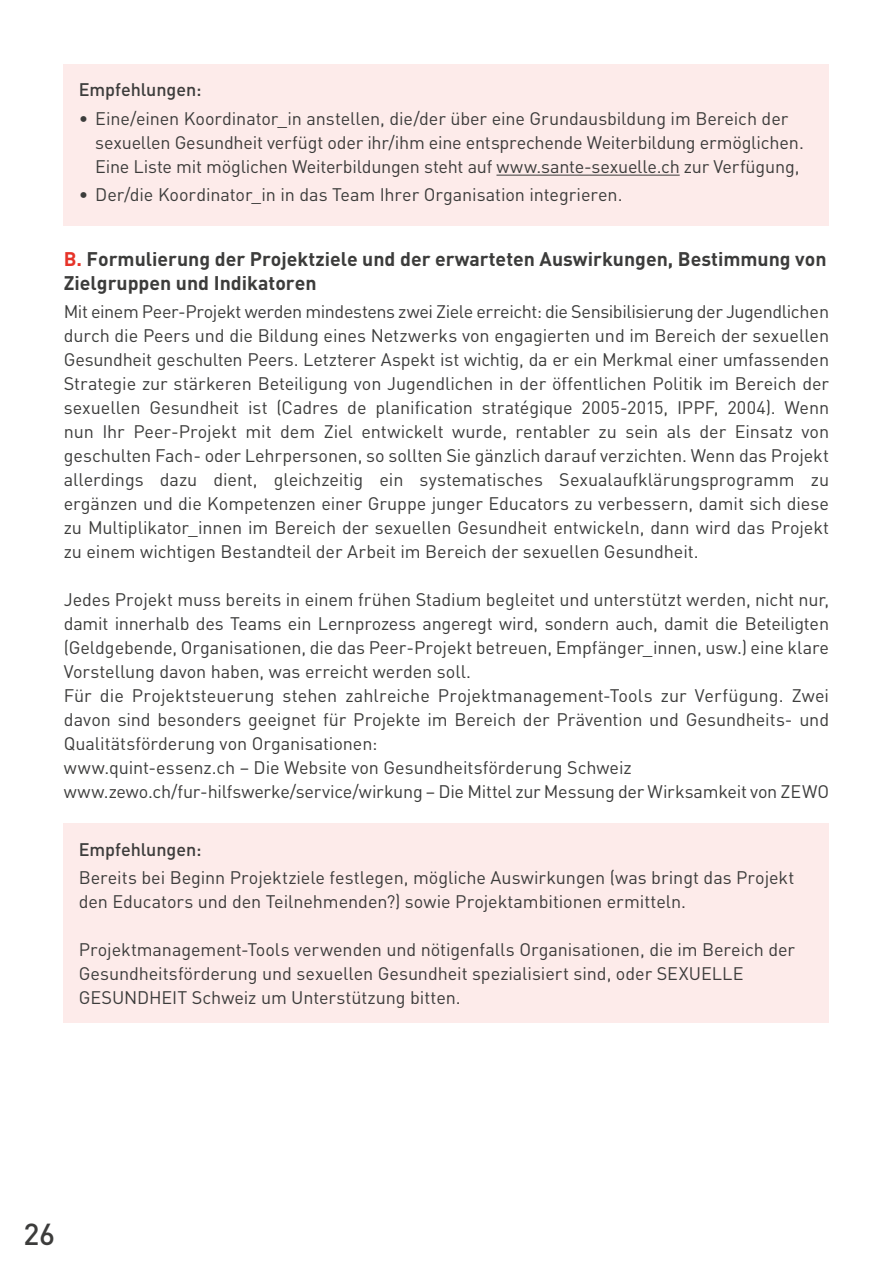
<style>
.page{position:relative;width:893px;height:1263px;background:#fff}
.page>*{position:absolute;margin:0;border:0;box-sizing:border-box;transform-origin:0 0}
.t1{font:500 30px "DIN";color:#3c3c3b}
.t2{font:700 19.5px/24px "DIN";color:#3c3c3b}
.t3{font:18px/24px "DIN";letter-spacing:-.005em;color:#3c3c3b}
.t4{font:500 18px "DIN";letter-spacing:-.005em;color:#3c3c3b}
.s1{color:#e63329}
</style>
<div class="page">
<div style="left:64px;top:64px;width:765px;height:161px;background:#fdebea"></div>
<hr style="left:496px;top:175px;width:184px;height:1px;background:#3c3c3b">
<div style="left:64px;top:823px;width:765px;height:199px;background:#fdebea"></div>
<p class="t4" style="left:79px;top:78px;width:124px">Empfehlungen:</p>
<p class="t3" style="left:95px;top:106px;width:710px;text-indent:-17px">• Eine/einen Koordinator_in anstellen, die/der über eine Grundausbildung im Bereich der sexuellen Gesundheit verfügt oder ihr/ihm eine entsprechende Weiterbildung ermöglichen.<br>Eine Liste mit möglichen Weiterbildungen steht auf www.sante-sexuelle.ch zur Verfügung,</p>
<p class="t3" style="left:79px;top:182px;width:545px">• Der/die Koordinator_in in das Team Ihrer Organisation integrieren.</p>
<p class="t2" style="left:64px;top:246px;width:764px"><span class="s1">B.</span> Formulierung der Projektziele und der erwarteten Auswirkungen, Bestimmung von<br>Zielgruppen und Indikatoren</p>
<p class="t3" style="left:64px;top:299px;width:767px;text-align:justify">Mit einem Peer-Projekt werden mindestens zwei Ziele erreicht: die Sensibilisierung der Jugendlichen durch die Peers und die Bildung eines Netzwerks von engagierten und im Bereich der sexuellen Gesundheit geschulten Peers. Letzterer Aspekt ist wichtig, da er ein Merkmal einer umfassenden Strategie zur stärkeren Beteiligung von Jugendlichen in der öffentlichen Politik im Bereich der sexuellen Gesundheit ist (Cadres de planification stratégique 2005-2015, IPPF, 2004). Wenn nun Ihr Peer-Projekt mit dem Ziel entwickelt wurde, rentabler zu sein als der Einsatz von geschulten Fach- oder Lehrpersonen, so sollten Sie gänzlich darauf verzichten. Wenn das Projekt allerdings dazu dient, gleichzeitig ein systematisches Sexualaufklärungsprogramm zu ergänzen und die Kompetenzen einer Gruppe junger Educators zu verbessern, damit sich diese zu Multiplikator_innen im Bereich der sexuellen Gesundheit entwickeln, dann wird das Projekt zu einem wichtigen Bestandteil der Arbeit im Bereich der sexuellen Gesundheit.</p>
<p class="t3" style="left:64px;top:587px;width:767px">Jedes Projekt muss bereits in einem frühen Stadium begleitet und unterstützt werden, nicht nur, damit innerhalb des Teams ein Lernprozess angeregt wird, sondern auch, damit die Beteiligten (Geldgebende, Organisationen, die das Peer-Projekt betreuen, Empfänger_innen, usw.) eine klare Vorstellung davon haben, was erreicht werden soll.<br>Für die Projektsteuerung stehen zahlreiche Projektmanagement-Tools zur Verfügung. Zwei davon sind besonders geeignet für Projekte im Bereich der Prävention und Gesundheits- und Qualitätsförderung von Organisationen:<br>www.quint-essenz.ch – Die Website von Gesundheitsförderung Schweiz www.zewo.ch/fur-hilfswerke/service/wirkung – Die Mittel zur Messung der Wirksamkeit von ZEWO</p>
<p class="t4" style="left:79px;top:838px;width:124px">Empfehlungen:</p>
<p class="t3" style="left:79px;top:865px;width:717px">Bereits bei Beginn Projektziele festlegen, mögliche Auswirkungen (was bringt das Projekt den Educators und den Teilnehmenden?) sowie Projektambitionen ermitteln.</p>
<p class="t3" style="left:79px;top:937px;width:718px">Projektmanagement-Tools verwenden und nötigenfalls Organisationen, die im Bereich der<br>Gesundheitsförderung und sexuellen Gesundheit spezialisiert sind, oder SEXUELLE<br>GESUNDHEIT Schweiz um Unterstützung bitten.</p>
<h1 class="t1" style="left:23px;top:1215px;width:33px">26</h1>
</div>
